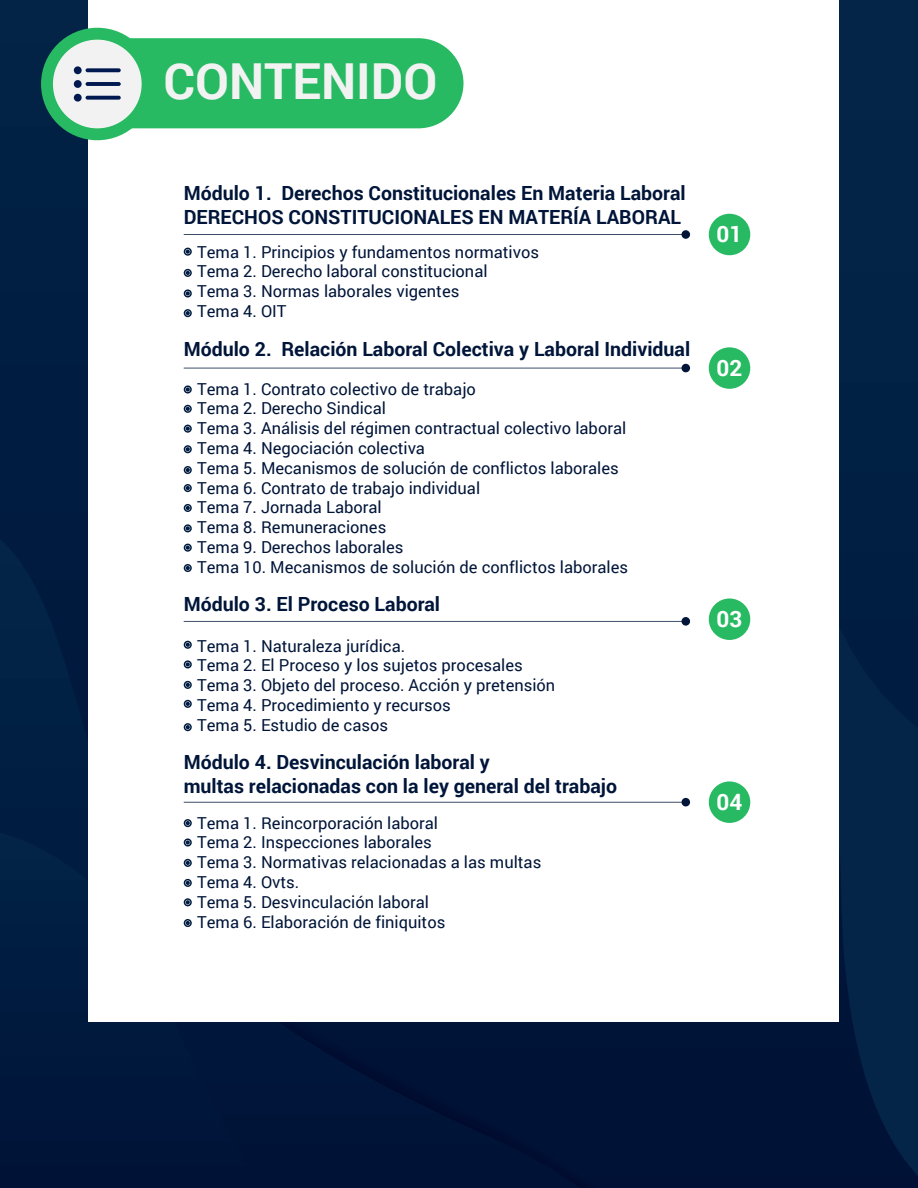
<style>
.page{position:relative;width:918px;height:1188px;background:#fff}
.page>*{position:absolute;margin:0;border:0;box-sizing:border-box;transform-origin:0 0}
.t1{font:700 49.65px "Roboto";color:#f2f2f2}
.t2{font:700 22.5px "Roboto";color:#fff}
.t3{font:700 19.5px/23.4px "Roboto";color:#001539}
.t4{font:16.5px/19.8px "Roboto";color:#001539}
</style>
<div class="page">
<img style="left:0;top:0;width:918px;height:1188px">
<div style="left:88px;top:0;width:751px;height:1021px;background:#fff"></div>
<div style="left:682px;top:230px;width:8px;height:9px;background:#001539;border-radius:4px"></div>
<div style="left:709px;top:214px;width:41px;height:41px;background:#27ba62;border-radius:50%"></div>
<div style="left:682px;top:364px;width:8px;height:8px;background:#001539;border-radius:4px"></div>
<div style="left:709px;top:347px;width:41px;height:42px;background:#27ba62;border-radius:50%"></div>
<div style="left:682px;top:798px;width:8px;height:8px;background:#001539;border-radius:4px"></div>
<div style="left:709px;top:781px;width:41px;height:42px;background:#27ba62;border-radius:50%"></div>
<div style="left:130px;top:38px;width:333px;height:90px;background:#27ba62"></div>
<div style="left:41px;top:28px;width:113px;height:112px;background:#27ba62;border-radius:50%"></div>
<div style="left:53px;top:40px;width:89px;height:88px;background:#f2f2f2;border-radius:50%"></div>
<svg style="left:86px;top:68px;width:35px;height:4px"></svg>
<hr style="left:86px;top:82px;width:35px;height:4px;background:#00194f;border-radius:2px">
<svg style="left:86px;top:96px;width:35px;height:4px"></svg>
<div style="left:74px;top:66px;width:8px;height:8px;background:#00194f;border-radius:50%"></div>
<div style="left:74px;top:80px;width:8px;height:8px;background:#00194f;border-radius:50%"></div>
<div style="left:74px;top:94px;width:8px;height:8px;background:#00194f;border-radius:50%"></div>
<div style="left:682px;top:617px;width:8px;height:9px;background:#001539;border-radius:4px"></div>
<div style="left:709px;top:598px;width:41px;height:42px;background:#27ba62;border-radius:50%"></div>
<svg style="left:184px;top:248px;width:8px;height:8px"></svg>
<svg style="left:184px;top:269px;width:8px;height:8px"></svg>
<svg style="left:184px;top:289px;width:8px;height:9px"></svg>
<svg style="left:184px;top:309px;width:8px;height:8px"></svg>
<svg style="left:184px;top:385px;width:8px;height:9px"></svg>
<svg style="left:184px;top:405px;width:8px;height:8px"></svg>
<svg style="left:184px;top:425px;width:8px;height:8px"></svg>
<svg style="left:184px;top:445px;width:8px;height:8px"></svg>
<svg style="left:184px;top:466px;width:8px;height:8px"></svg>
<svg style="left:184px;top:484px;width:8px;height:8px"></svg>
<svg style="left:184px;top:504px;width:8px;height:8px"></svg>
<svg style="left:184px;top:524px;width:8px;height:8px"></svg>
<svg style="left:184px;top:544px;width:8px;height:8px"></svg>
<svg style="left:184px;top:564px;width:8px;height:8px"></svg>
<svg style="left:184px;top:641px;width:8px;height:8px"></svg>
<svg style="left:184px;top:660px;width:8px;height:9px"></svg>
<svg style="left:184px;top:681px;width:8px;height:8px"></svg>
<svg style="left:184px;top:700px;width:8px;height:8px"></svg>
<svg style="left:184px;top:723px;width:8px;height:8px"></svg>
<svg style="left:184px;top:819px;width:8px;height:8px"></svg>
<svg style="left:184px;top:838px;width:8px;height:9px"></svg>
<svg style="left:184px;top:859px;width:8px;height:8px"></svg>
<svg style="left:184px;top:879px;width:8px;height:8px"></svg>
<svg style="left:184px;top:898px;width:8px;height:8px"></svg>
<svg style="left:184px;top:919px;width:8px;height:8px"></svg>
<h1 class="t1" style="left:163px;top:46px;width:275px">CONTENIDO</h1>
<p class="t3" style="left:184px;top:181px;width:504px">Módulo 1. Derechos Constitucionales En Materia Laboral<br>DERECHOS CONSTITUCIONALES EN MATERÍA LABORAL</p>
<p class="t4" style="left:197px;top:241px;width:343px">Tema 1. Principios y fundamentos normativos<br>Tema 2. Derecho laboral constitucional<br>Tema 3. Normas laborales vigentes<br>Tema 4. OIT</p>
<p class="t3" style="left:184px;top:337px;width:508px">Módulo 2. Relación Laboral Colectiva y Laboral Individual</p>
<p class="t4" style="left:197px;top:378px;width:432px">Tema 1. Contrato colectivo de trabajo<br>Tema 2. Derecho Sindical<br>Tema 3. Análisis del régimen contractual colectivo laboral Tema 4. Negociación colectiva<br>Tema 5. Mecanismos de solución de conflictos laborales Tema 6. Contrato de trabajo individual<br>Tema 7. Jornada Laboral<br>Tema 8. Remuneraciones<br>Tema 9. Derechos laborales<br>Tema 10. Mecanismos de solución de conflictos laborales</p>
<p class="t3" style="left:184px;top:591px;width:258px">Módulo 3. El Proceso Laboral</p>
<p class="t4" style="left:197px;top:635px;width:360px">Tema 1. Naturaleza jurídica.<br>Tema 2. El Proceso y los sujetos procesales Tema 3. Objeto del proceso. Acción y pretensión Tema 4. Procedimiento y recursos<br>Tema 5. Estudio de casos</p>
<p class="t3" style="left:184px;top:750px;width:435px">Módulo 4. Desvinculación laboral y<br>multas relacionadas con la ley general del trabajo</p>
<p class="t4" style="left:197px;top:812px;width:346px">Tema 1. Reincorporación laboral<br>Tema 2. Inspecciones laborales<br>Tema 3. Normativas relacionadas a las multas<br>Tema 4. Ovts.<br>Tema 5. Desvinculación laboral<br>Tema 6. Elaboración de finiquitos</p>
<h2 class="t2" style="left:717px;top:219px;width:27px">01</h2>
<h2 class="t2" style="left:717px;top:352px;width:27px">02</h2>
<h2 class="t2" style="left:717px;top:603px;width:27px">03</h2>
<h2 class="t2" style="left:717px;top:786px;width:27px">04</h2>
</div>
